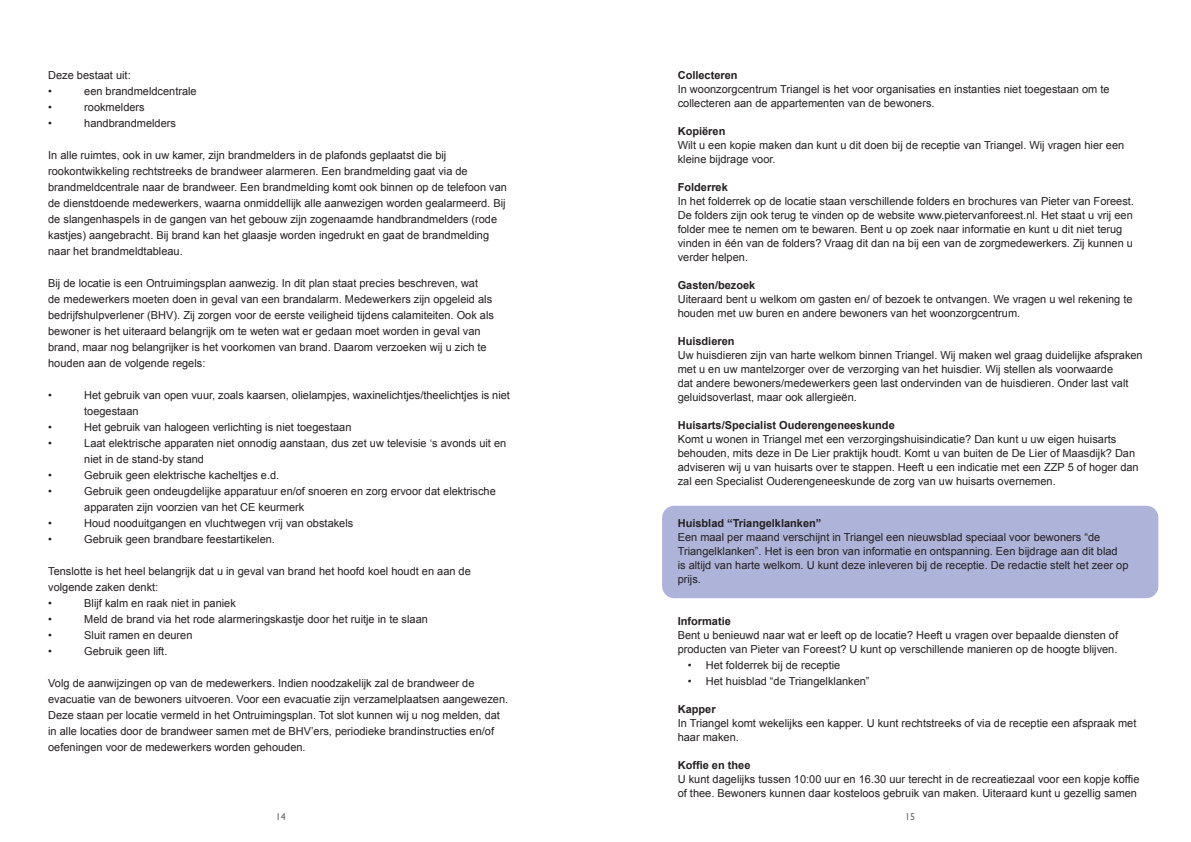
<style>
.page{position:relative;width:1191px;height:842px;background:#fff}
.page>*{position:absolute;margin:0;border:0;box-sizing:border-box;transform-origin:0 0}
.Kop_3{font:11px/14px "Arial";color:#231f20}
.Kop_3-2{font:700 11px "Arial";color:#231f20}
.t1{font:10px "Gill Sans";color:#6c6d70}
</style>
<div class="page">
<div style="left:662px;top:506px;width:496px;height:92px;background:#aeb3d9;border-radius:12px"></div>
<p class="Kop_3" style="left:48px;top:68px;width:84px">Deze bestaat uit:</p>
<p class="Kop_3" style="left:48px;top:84px;width:5px">•</p>
<p class="Kop_3" style="left:84px;top:84px;width:114px">een brandmeldcentrale</p>
<p class="Kop_3" style="left:48px;top:100px;width:5px">•</p>
<p class="Kop_3" style="left:84px;top:100px;width:62px">rookmelders</p>
<p class="Kop_3" style="left:48px;top:116px;width:5px">•</p>
<p class="Kop_3" style="left:84px;top:116px;width:93px">handbrandmelders</p>
<p class="Kop_3" style="left:48px;top:147px;width:460px;line-height:16px">In alle ruimtes, ook in uw kamer, zijn brandmelders in de plafonds geplaatst die bij rookontwikkeling rechtstreeks de brandweer alarmeren. Een brandmelding gaat via de brandmeldcentrale naar de brandweer. Een brandmelding komt ook binnen op de telefoon van de dienstdoende medewerkers, waarna onmiddellijk alle aanwezigen worden gealarmeerd. Bij de slangenhaspels in de gangen van het gebouw zijn zogenaamde handbrandmelders (rode kastjes) aangebracht. Bij brand kan het glaasje worden ingedrukt en gaat de brandmelding naar het brandmeldtableau.</p>
<p class="Kop_3" style="left:48px;top:275px;width:447px;line-height:16px">Bij de locatie is een Ontruimingsplan aanwezig. In dit plan staat precies beschreven, wat<br>de medewerkers moeten doen in geval van een brandalarm. Medewerkers zijn opgeleid als bedrijfshulpverlener (BHV). Zij zorgen voor de eerste veiligheid tijdens calamiteiten. Ook als bewoner is het uiteraard belangrijk om te weten wat er gedaan moet worden in geval van brand, maar nog belangrijker is het voorkomen van brand. Daarom verzoeken wij u zich te houden aan de volgende regels:</p>
<p class="Kop_3" style="left:48px;top:388px;width:5px">•</p>
<p class="Kop_3" style="left:84px;top:387px;width:427px;line-height:16px">Het gebruik van open vuur, zoals kaarsen, olielampjes, waxinelichtjes/theelichtjes is niet toegestaan</p>
<p class="Kop_3" style="left:48px;top:420px;width:5px">•</p>
<p class="Kop_3" style="left:84px;top:420px;width:269px">Het gebruik van halogeen verlichting is niet toegestaan</p>
<p class="Kop_3" style="left:48px;top:436px;width:5px">•</p>
<p class="Kop_3" style="left:84px;top:435px;width:423px;line-height:16px">Laat elektrische apparaten niet onnodig aanstaan, dus zet uw televisie ‘s avonds uit en niet in de stand-by stand</p>
<p class="Kop_3" style="left:48px;top:468px;width:5px">•</p>
<p class="Kop_3" style="left:84px;top:468px;width:197px">Gebruik geen elektrische kacheltjes e.d.</p>
<p class="Kop_3" style="left:48px;top:484px;width:5px">•</p>
<p class="Kop_3" style="left:84px;top:483px;width:413px;line-height:16px">Gebruik geen ondeugdelijke apparatuur en/of snoeren en zorg ervoor dat elektrische apparaten zijn voorzien van het CE keurmerk</p>
<p class="Kop_3" style="left:48px;top:516px;width:5px">•</p>
<p class="Kop_3" style="left:84px;top:516px;width:271px">Houd nooduitgangen en vluchtwegen vrij van obstakels</p>
<p class="Kop_3" style="left:48px;top:532px;width:5px">•</p>
<p class="Kop_3" style="left:84px;top:532px;width:192px">Gebruik geen brandbare feestartikelen.</p>
<p class="Kop_3" style="left:48px;top:563px;width:424px;line-height:16px">Tenslotte is het heel belangrijk dat u in geval van brand het hoofd koel houdt en aan de volgende zaken denkt:</p>
<p class="Kop_3" style="left:48px;top:596px;width:5px">•</p>
<p class="Kop_3" style="left:84px;top:596px;width:153px">Blijf kalm en raak niet in paniek</p>
<p class="Kop_3" style="left:48px;top:612px;width:5px">•</p>
<p class="Kop_3" style="left:84px;top:612px;width:345px">Meld de brand via het rode alarmeringskastje door het ruitje in te slaan</p>
<p class="Kop_3" style="left:48px;top:628px;width:5px">•</p>
<p class="Kop_3" style="left:84px;top:628px;width:110px">Sluit ramen en deuren</p>
<p class="Kop_3" style="left:48px;top:644px;width:5px">•</p>
<p class="Kop_3" style="left:84px;top:644px;width:85px">Gebruik geen lift.</p>
<p class="Kop_3" style="left:48px;top:675px;width:461px;line-height:16px">Volg de aanwijzingen op van de medewerkers. Indien noodzakelijk zal de brandweer de evacuatie van de bewoners uitvoeren. Voor een evacuatie zijn verzamelplaatsen aangewezen.<br>Deze staan per locatie vermeld in het Ontruimingsplan. Tot slot kunnen wij u nog melden, dat in alle locaties door de brandweer samen met de BHV’ers, periodieke brandinstructies en/of oefeningen voor de medewerkers worden gehouden.</p>
<p class="Kop_3-2" style="left:677px;top:68px;width:61px">Collecteren</p>
<p class="Kop_3" style="left:677px;top:82px;width:433px">In woonzorgcentrum Triangel is het voor organisaties en instanties niet toegestaan om te collecteren aan de appartementen van de bewoners.</p>
<p class="Kop_3-2" style="left:677px;top:124px;width:49px">Kopiëren</p>
<p class="Kop_3" style="left:677px;top:138px;width:448px">Wilt u een kopie maken dan kunt u dit doen bij de receptie van Triangel. Wij vragen hier een kleine bijdrage voor.</p>
<p class="Kop_3-2" style="left:677px;top:180px;width:52px">Folderrek</p>
<p class="Kop_3" style="left:677px;top:194px;width:458px">In het folderrek op de locatie staan verschillende folders en brochures van Pieter van Foreest.<br>De folders zijn ook terug te vinden op de website www.pietervanforeest.nl. Het staat u vrij een folder mee te nemen om te bewaren. Bent u op zoek naar informatie en kunt u dit niet terug vinden in één van de folders? Vraag dit dan na bij een van de zorgmedewerkers. Zij kunnen u verder helpen.</p>
<p class="Kop_3-2" style="left:677px;top:278px;width:79px">Gasten/bezoek</p>
<p class="Kop_3" style="left:677px;top:292px;width:456px">Uiteraard bent u welkom om gasten en/ of bezoek te ontvangen. We vragen u wel rekening te houden met uw buren en andere bewoners van het woonzorgcentrum.</p>
<p class="Kop_3-2" style="left:677px;top:334px;width:58px">Huisdieren</p>
<p class="Kop_3" style="left:677px;top:348px;width:466px">Uw huisdieren zijn van harte welkom binnen Triangel. Wij maken wel graag duidelijke afspraken met u en uw mantelzorger over de verzorging van het huisdier. Wij stellen als voorwaarde<br>dat andere bewoners/medewerkers geen last ondervinden van de huisdieren. Onder last valt geluidsoverlast, maar ook allergieën.</p>
<p class="Kop_3-2" style="left:677px;top:418px;width:219px">Huisarts/Specialist Ouderengeneeskunde</p>
<p class="Kop_3" style="left:677px;top:432px;width:462px">Komt u wonen in Triangel met een verzorgingshuisindicatie? Dan kunt u uw eigen huisarts behouden, mits deze in De Lier praktijk houdt. Komt u van buiten de De Lier of Maasdijk? Dan adviseren wij u van huisarts over te stappen. Heeft u een indicatie met een ZZP 5 of hoger dan zal een Specialist Ouderengeneeskunde de zorg van uw huisarts overnemen.</p>
<p class="Kop_3-2" style="left:677px;top:516px;width:145px">Huisblad “Triangelklanken”</p>
<p class="Kop_3" style="left:677px;top:530px;width:452px">Een maal per maand verschijnt in Triangel een nieuwsblad speciaal voor bewoners “de Triangelklanken”. Het is een bron van informatie en ontspanning. Een bijdrage aan dit blad<br>is altijd van harte welkom. U kunt deze inleveren bij de receptie. De redactie stelt het zeer op prijs.</p>
<p class="Kop_3-2" style="left:677px;top:614px;width:55px">Informatie</p>
<p class="Kop_3" style="left:677px;top:628px;width:442px">Bent u benieuwd naar wat er leeft op de locatie? Heeft u vragen over bepaalde diensten of producten van Pieter van Foreest? U kunt op verschillende manieren op de hoogte blijven.</p>
<p class="Kop_3" style="left:687px;top:658px;width:154px">• Het folderrek bij de receptie</p>
<p class="Kop_3" style="left:687px;top:674px;width:183px">• Het huisblad “de Triangelklanken”</p>
<p class="Kop_3-2" style="left:677px;top:702px;width:39px">Kapper</p>
<p class="Kop_3" style="left:677px;top:716px;width:460px">In Triangel komt wekelijks een kapper. U kunt rechtstreeks of via de receptie een afspraak met haar maken.</p>
<p class="Kop_3-2" style="left:677px;top:758px;width:74px">Koffie en thee</p>
<p class="Kop_3" style="left:677px;top:772px;width:463px">U kunt dagelijks tussen 10:00 uur en 16.30 uur terecht in de recreatiezaal voor een kopje koffie of thee. Bewoners kunnen daar kosteloos gebruik van maken. Uiteraard kunt u gezellig samen</p>
<p class="t1" style="left:276px;top:810px;width:11px">14</p>
<p class="t1" style="left:905px;top:810px;width:11px">15</p>
</div>
